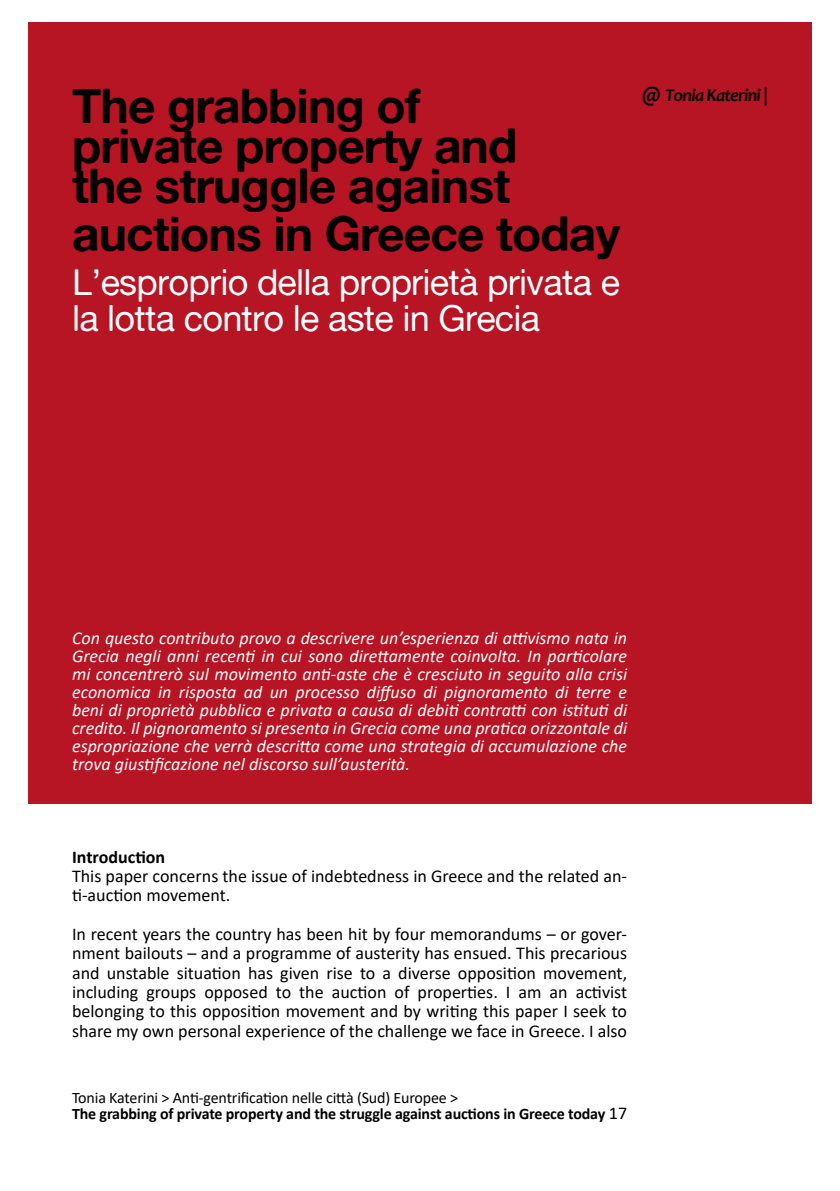
<style>
.page{position:relative;width:840px;height:1191px;background:#fff}
.page>*{position:absolute;margin:0;border:0;box-sizing:border-box;transform-origin:0 0}
.t1{font:48px/40px "Alte Haas Grotesk Bold";letter-spacing:-.02em;color:#000}
.t2{font:36px/36px "Alte Haas Grotesk";letter-spacing:-.02em;color:#fff}
.t3{font:italic 18px/18px "Calibri";color:#fff;text-align:justify}
.t4{font:18px/19.2px "Calibri";color:#000}
.t5{font:italic 700 18px "Candara";letter-spacing:-.04em;color:#000}
.t6{font:700 18px "Calibri";color:#000}
.t7{font:700 16px "Calibri";letter-spacing:-.01em;color:#000}
.t8{font:16px "Calibri";letter-spacing:-.01em;color:#000}
.s1{font-size:20px}
</style>
<div class="page">
<div style="left:28px;top:22px;width:783px;height:781px;background:#b71424"></div>
<h1 class="t1" style="left:72px;top:85px;width:446px">The grabbing of private property and the struggle against</h1>
<h1 class="t1" style="left:72px;top:213px;width:549px">auctions in Greece today</h1>
<h2 class="t2" style="left:72px;top:263px;width:549px">L’esproprio della proprietà privata e la lotta contro le aste in Grecia</h2>
<p class="t5" style="left:641px;top:88px;width:128px"><span class="s1">@</span> Tonia Katerini |</p>
<p class="t3" style="left:72px;top:631px;width:556px">Con questo contributo provo a descrivere un’esperienza di attivismo nata in Grecia negli anni recenti in cui sono direttamente coinvolta. In particolare mi concentrerò sul movimento anti-aste che è cresciuto in seguito alla crisi economica in risposta ad un processo diffuso di pignoramento di terre e beni di proprietà pubblica e privata a causa di debiti contratti con istituti di credito. Il pignoramento si presenta in Grecia come una pratica orizzontale di espropriazione che verrà descritta come una strategia di accumulazione che trova giustificazione nel discorso sull’austerità.</p>
<p class="t6" style="left:72px;top:849px;width:95px">Introduction</p>
<p class="t4" style="left:72px;top:868px;width:556px">This paper concerns the issue of indebtedness in Greece and the related an&shy;ti-auction movement.</p>
<p class="t4" style="left:72px;top:926px;width:556px;text-align:justify">In recent years the country has been hit by four memorandums – or gover&shy;nment bailouts – and a programme of austerity has ensued. This precarious and unstable situation has given rise to a diverse opposition movement, including groups opposed to the auction of properties. I am an activist belonging to this opposition movement and by writing this paper I seek to share my own personal experience of the challenge we face in Greece. I also</p>
<p class="t8" style="left:72px;top:1091px;width:387px">Tonia Katerini &gt; Anti-gentrification nelle città (Sud) Europee &gt;</p>
<p class="t7" style="left:72px;top:1107px;width:534px">The grabbing of private property and the struggle against auctions in Greece today</p>
<p class="t4" style="left:608px;top:1104px;width:20px">17</p>
</div>
